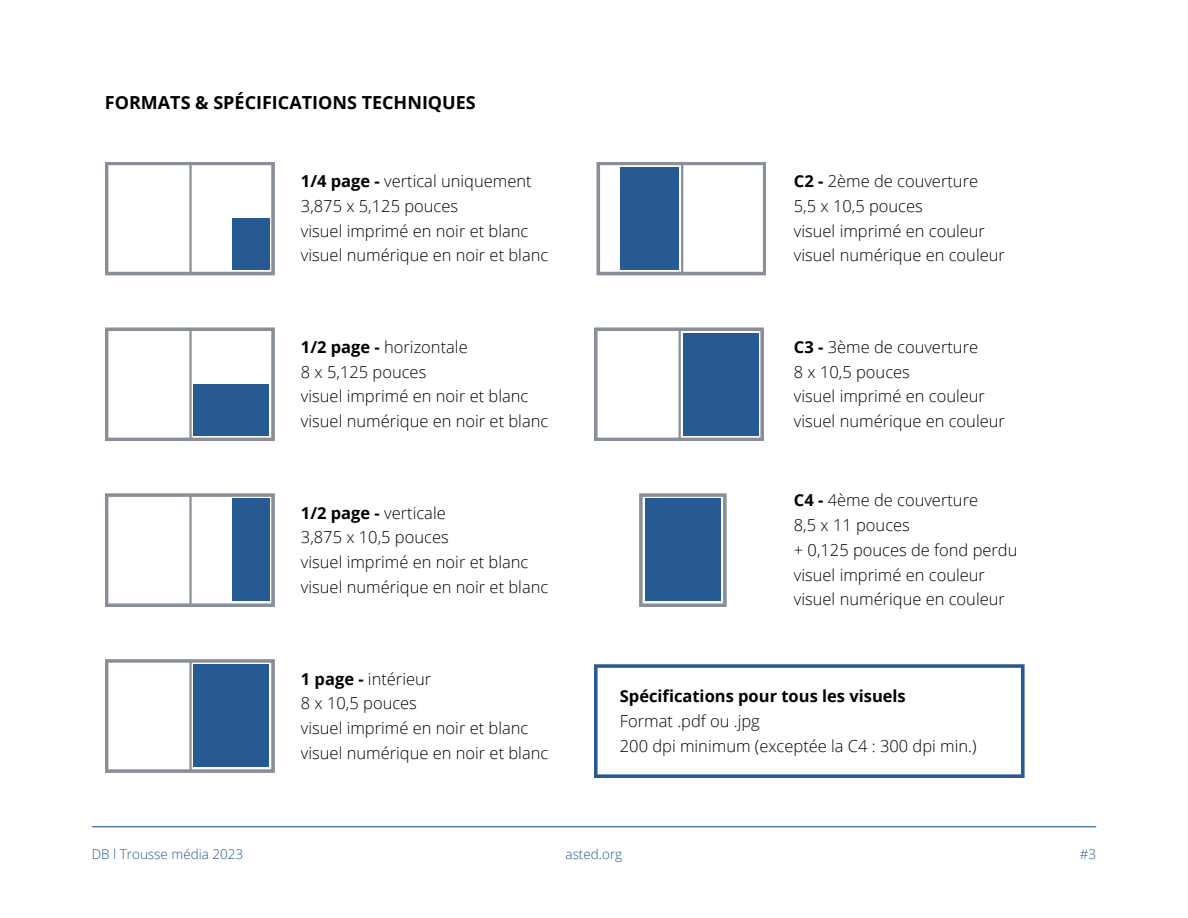
<style>
.page{position:relative;width:1188px;height:918px;background:#fff}
.page>*{position:absolute;margin:0;border:0;box-sizing:border-box;transform-origin:0 0}
.t1{font:700 18px "Open Sans";color:#000}
.t2{font:300 16.5px/24.8px "Open Sans";color:#000}
.t3{font:700 16.5px "Open Sans";color:#000}
.t4{font:300 13.5px "Open Sans";color:#275993}
.s1{font-weight:700}
</style>
<div class="page">
<hr style="left:92px;top:826px;width:1004px;height:1px;background:#275993">
<svg style="left:597px;top:162px;width:169px;height:113px"></svg>
<hr style="left:681px;top:163px;width:2px;height:111px;background:#898f98">
<div style="left:620px;top:167px;width:58px;height:103px;background:#275993"></div>
<svg style="left:594px;top:327px;width:170px;height:114px"></svg>
<hr style="left:679px;top:329px;width:2px;height:111px;background:#898f98">
<svg style="left:105px;top:659px;width:170px;height:114px"></svg>
<hr style="left:189px;top:660px;width:3px;height:112px;background:#898f98">
<div style="left:683px;top:333px;width:75px;height:103px;background:#275993"></div>
<div style="left:194px;top:664px;width:75px;height:103px;background:#275993"></div>
<svg style="left:105px;top:327px;width:170px;height:114px"></svg>
<hr style="left:189px;top:329px;width:3px;height:111px;background:#898f98">
<div style="left:194px;top:384px;width:75px;height:52px;background:#275993"></div>
<svg style="left:105px;top:162px;width:170px;height:113px"></svg>
<hr style="left:189px;top:163px;width:3px;height:111px;background:#898f98">
<div style="left:232px;top:218px;width:37px;height:52px;background:#275993"></div>
<svg style="left:105px;top:493px;width:170px;height:114px"></svg>
<hr style="left:189px;top:495px;width:3px;height:111px;background:#898f98">
<div style="left:232px;top:498px;width:37px;height:103px;background:#275993"></div>
<svg style="left:639px;top:493px;width:88px;height:114px;background:#456d9b"></svg>
<svg style="left:594px;top:664px;width:430px;height:114px"></svg>
<p class="t1" style="left:105px;top:90px;width:372px">FORMATS &amp; SPÉCIFICATIONS TECHNIQUES</p>
<p class="t2" style="left:301px;top:168px;width:249px"><span class="s1">1/4 page -</span> vertical uniquement<br>3,875 x 5,125 pouces<br>visuel imprimé en noir et blanc visuel numérique en noir et blanc</p>
<p class="t2" style="left:794px;top:168px;width:213px"><span class="s1">C2 -</span> 2ème de couverture<br>5,5 x 10,5 pouces<br>visuel imprimé en couleur visuel numérique en couleur</p>
<p class="t2" style="left:301px;top:334px;width:249px"><span class="s1">1/2 page -</span> horizontale<br>8 x 5,125 pouces<br>visuel imprimé en noir et blanc visuel numérique en noir et blanc</p>
<p class="t2" style="left:794px;top:334px;width:213px"><span class="s1">C3 -</span> 3ème de couverture<br>8 x 10,5 pouces<br>visuel imprimé en couleur visuel numérique en couleur</p>
<p class="t2" style="left:301px;top:500px;width:249px"><span class="s1">1/2 page -</span> verticale<br>3,875 x 10,5 pouces<br>visuel imprimé en noir et blanc visuel numérique en noir et blanc</p>
<p class="t2" style="left:301px;top:666px;width:249px"><span class="s1">1 page -</span> intérieur<br>8 x 10,5 pouces<br>visuel imprimé en noir et blanc visuel numérique en noir et blanc</p>
<p class="t2" style="left:794px;top:488px;width:225px"><span class="s1">C4 -</span> 4ème de couverture<br>8,5 x 11 pouces<br>+ 0,125 pouces de fond perdu visuel imprimé en couleur visuel numérique en couleur</p>
<p class="t3" style="left:620px;top:684px;width:287px">Spécifications pour tous les visuels</p>
<p class="t2" style="left:620px;top:708px;width:358px">Format .pdf ou .jpg<br>200 dpi minimum (exceptée la C4 : 300 dpi min.)</p>
<p class="t4" style="left:92px;top:844px;width:153px">DB l Trousse média 2023</p>
<p class="t4" style="left:566px;top:844px;width:58px">asted.org</p>
<p class="t4" style="left:1080px;top:844px;width:18px">#3</p>
</div>
